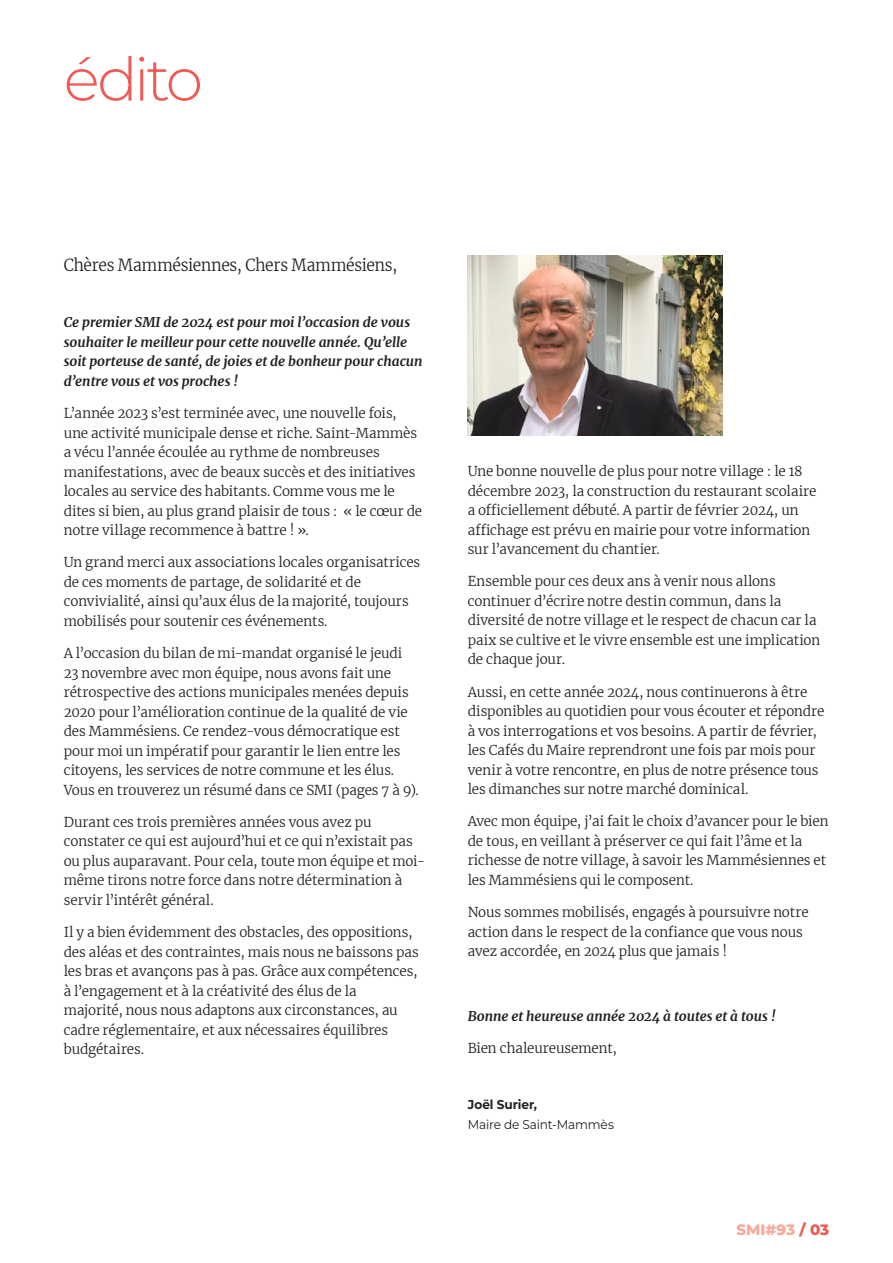
<style>
.page{position:relative;width:893px;height:1263px;background:#fff}
.page>*{position:absolute;margin:0;border:0;box-sizing:border-box;transform-origin:0 0}
.t1{font:300 60px "Montserrat";letter-spacing:-.06em;color:#f05954}
.t2{font:300 16.5px "Merriweather";letter-spacing:-.015em;color:#231f20;scale:.95 1}
.t3{font:800 15px "Montserrat";letter-spacing:-.005em;color:#f8aa9a}
.t4{font:300 13.5px/19.5px "Merriweather";letter-spacing:-.005em;color:#231f20}
.t5{font:italic 700 13.5px/19.5px "Merriweather";letter-spacing:-.005em;color:#231f20}
.t6{font:12.75px "Montserrat";letter-spacing:-.015em;color:#231f20;scale:.95 1}
.t7{font:700 12.75px "Montserrat";color:#231f20;scale:.95 1}
.s1{color:#f05954}
</style>
<div class="page">
<img style="left:468px;top:255px;width:255px;height:181px">
<h1 class="t1" style="left:64px;top:39px;width:141px">édito</h1>
<p class="t2" style="left:64px;top:254px;width:353px">Chères Mammésiennes, Chers Mammésiens,</p>
<p class="t5" style="left:64px;top:312px;width:360px">Ce premier SMI de 2024 est pour moi l’occasion de vous souhaiter le meilleur pour cette nouvelle année. Qu’elle soit porteuse de santé, de joies et de bonheur pour chacun d’entre vous et vos proches !</p>
<p class="t4" style="left:64px;top:403px;width:360px">L’année 2023 s’est terminée avec, une nouvelle fois, une activité municipale dense et riche. Saint-Mammès a vécu l’année écoulée au rythme de nombreuses manifestations, avec de beaux succès et des initiatives locales au service des habitants. Comme vous me le dites si bien, au plus grand plaisir de tous : « le cœur de notre village recommence à battre ! ».</p>
<p class="t4" style="left:64px;top:552px;width:358px">Un grand merci aux associations locales organisatrices de ces moments de partage, de solidarité et de convivialité, ainsi qu’aux élus de la majorité, toujours mobilisés pour soutenir ces événements.</p>
<p class="t4" style="left:64px;top:643px;width:356px">A l’occasion du bilan de mi-mandat organisé le jeudi 23 novembre avec mon équipe, nous avons fait une rétrospective des actions municipales menées depuis 2020 pour l’amélioration continue de la qualité de vie des Mammésiens. Ce rendez-vous démocratique est pour moi un impératif pour garantir le lien entre les citoyens, les services de notre commune et les élus.<br>Vous en trouverez un résumé dans ce SMI (pages 7 à 9).</p>
<p class="t4" style="left:64px;top:812px;width:363px">Durant ces trois premières années vous avez pu constater ce qui est aujourd’hui et ce qui n’existait pas ou plus auparavant. Pour cela, toute mon équipe et moi&shy;même tirons notre force dans notre détermination à servir l’intérêt général.</p>
<p class="t4" style="left:64px;top:922px;width:356px">Il y a bien évidemment des obstacles, des oppositions, des aléas et des contraintes, mais nous ne baissons pas les bras et avançons pas à pas. Grâce aux compétences, à l’engagement et à la créativité des élus de la majorité, nous nous adaptons aux circonstances, au cadre réglementaire, et aux nécessaires équilibres budgétaires.</p>
<p class="t4" style="left:468px;top:461px;width:350px">Une bonne nouvelle de plus pour notre village : le 18 décembre 2023, la construction du restaurant scolaire a officiellement débuté. A partir de février 2024, un affichage est prévu en mairie pour votre information sur l’avancement du chantier.</p>
<p class="t4" style="left:468px;top:571px;width:354px">Ensemble pour ces deux ans à venir nous allons continuer d’écrire notre destin commun, dans la diversité de notre village et le respect de chacun car la paix se cultive et le vivre ensemble est une implication de chaque jour.</p>
<p class="t4" style="left:468px;top:682px;width:358px">Aussi, en cette année 2024, nous continuerons à être disponibles au quotidien pour vous écouter et répondre à vos interrogations et vos besoins. A partir de février, les Cafés du Maire reprendront une fois par mois pour venir à votre rencontre, en plus de notre présence tous les dimanches sur notre marché dominical.</p>
<p class="t4" style="left:468px;top:811px;width:362px">Avec mon équipe, j’ai fait le choix d’avancer pour le bien de tous, en veillant à préserver ce qui fait l’âme et la richesse de notre village, à savoir les Mammésiennes et les Mammésiens qui le composent.</p>
<p class="t4" style="left:468px;top:902px;width:342px">Nous sommes mobilisés, engagés à poursuivre notre action dans le respect de la confiance que vous nous avez accordée, en 2024 plus que jamais !</p>
<p class="t5" style="left:468px;top:1006px;width:309px">Bonne et heureuse année 2024 à toutes et à tous !</p>
<p class="t4" style="left:468px;top:1038px;width:151px">Bien chaleureusement,</p>
<p class="t7" style="left:468px;top:1096px;width:74px">Joël Surier,</p>
<p class="t6" style="left:468px;top:1116px;width:155px">Maire de Saint-Mammès</p>
<p class="t3" style="left:736px;top:1220px;width:94px">SMI#93 <span class="s1">/ 03</span></p>
</div>
